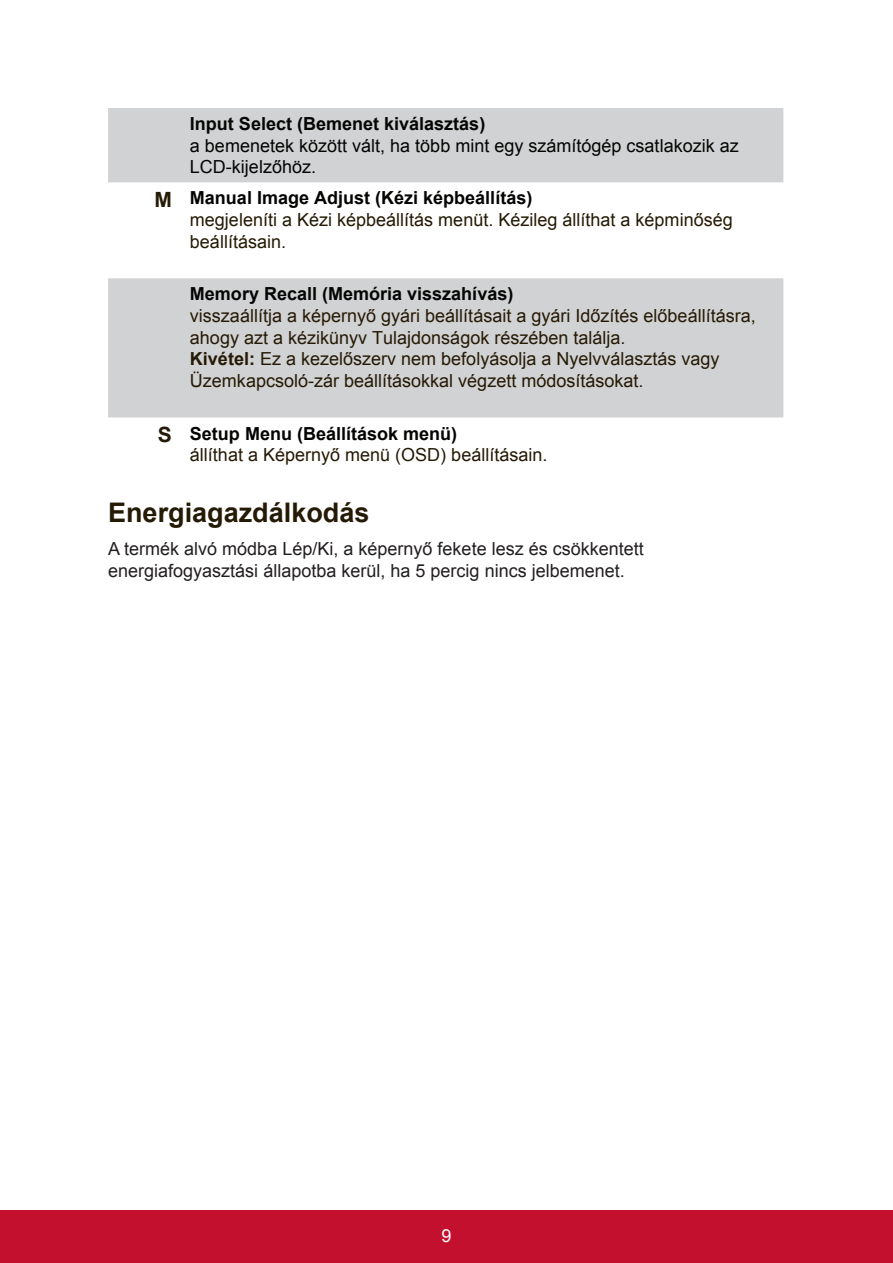
<style>
.page{position:relative;width:893px;height:1263px;background:#fff}
.page>*{position:absolute;margin:0;border:0;box-sizing:border-box;transform-origin:0 0}
.t1{font:700 27px "Arial";color:#251a05}
.t2{font:18px/21.6px "Arial";color:#251a05}
.t3{font:18px/21.6px "Arial";color:#231f20}
.t4{font:18px/21.6px "Arial";color:#040503}
.t5{font:700 18px "Arial";color:#040503}
.t6{font:18px "Arial";color:#fff}
.s1{font-weight:700;font-size:21px}
.s2{font-weight:700;color:#040503}
.s3{font-weight:700}
</style>
<div class="page">
<div style="left:0;top:1210px;width:892px;height:53px;background:#c3102f"></div>
<svg style="left:108px;top:108px;width:675px;height:309px;fill:#d1d2d4"></svg>
<p class="t5" style="left:190px;top:112px;width:297px">Input Select (Bemenet kiválasztás)</p>
<p class="t4" style="left:190px;top:135px;width:550px">a bemenetek között vált, ha több mint egy számítógép csatlakozik az<br>LCD-kijelzőhöz.</p>
<p class="t2" style="left:190px;top:187px;width:544px;text-indent:-35px"><span class="s1">M</span> <span class="s2">Manual Image Adjust (Kézi képbeállítás)<br></span>megjeleníti a Kézi képbeállítás menüt. Kézileg állíthat a képminőség beállításain.</p>
<p class="t5" style="left:190px;top:282px;width:325px">Memory Recall (Memória visszahívás)</p>
<p class="t2" style="left:190px;top:305px;width:567px">visszaállítja a képernyő gyári beállításait a gyári Időzítés előbeállításra, ahogy azt a kézikünyv Tulajdonságok részében találja.<br><span class="s3">Kivétel:</span> Ez a kezelőszerv nem befolyásolja a Nyelvválasztás vagy Üzemkapcsoló-zár beállításokkal végzett módosításokat.</p>
<p class="t2" style="left:190px;top:422px;width:359px;text-indent:-32px"><span class="s1">S</span> <span class="s2">Setup Menu (Beállítások menü)<br></span>állíthat a Képernyő menü (OSD) beállításain.</p>
<h1 class="t1" style="left:108px;top:494px;width:263px">Energiagazdálkodás</h1>
<p class="t3" style="left:108px;top:538px;width:537px">A termék alvó módba Lép/Ki, a képernyő fekete lesz és csökkentett energiafogyasztási állapotba kerül, ha 5 percig nincs jelbemenet.</p>
<p class="t6" style="left:441px;top:1223px;width:12px">9</p>
</div>
